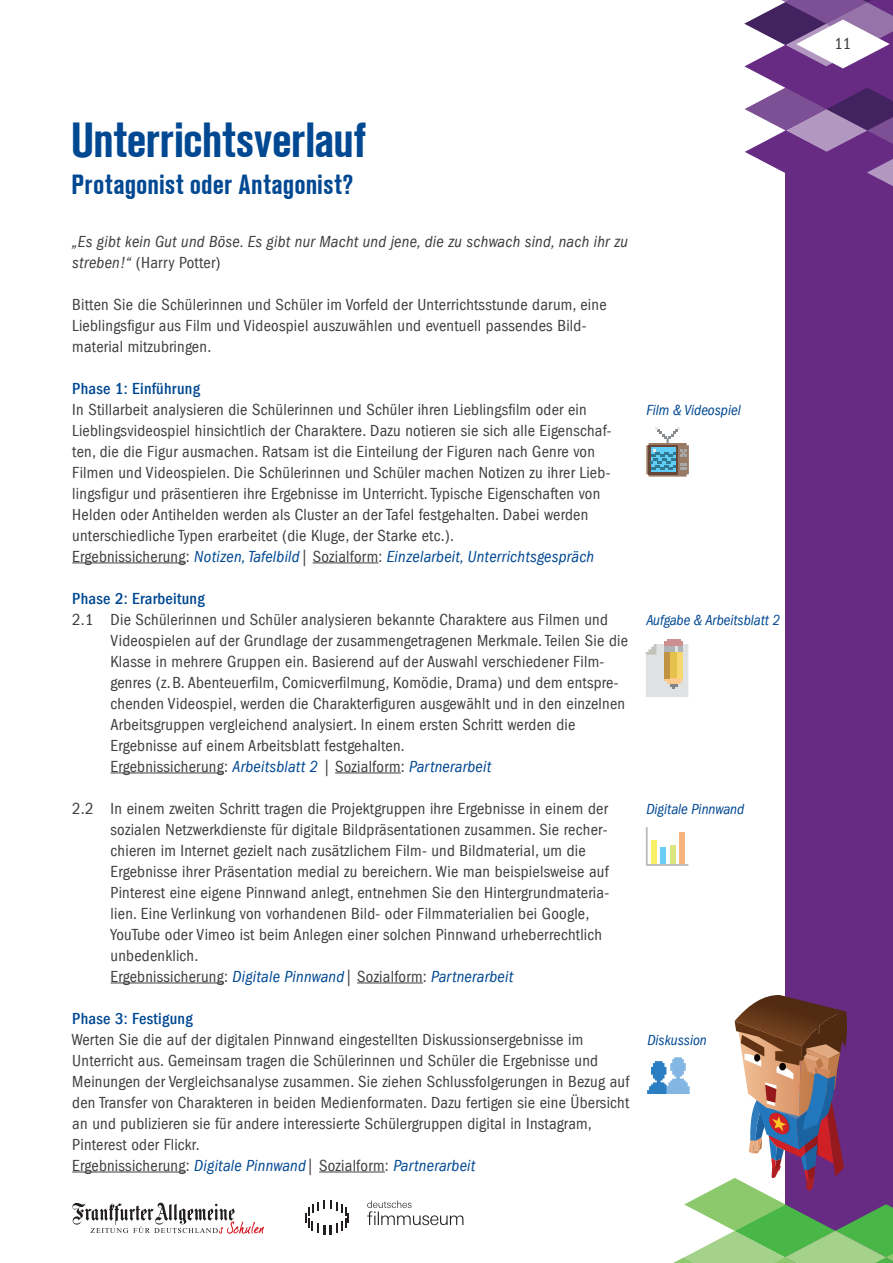
<style>
.page{position:relative;width:893px;height:1263px;background:#fff}
.page>*{position:absolute;margin:0;border:0;box-sizing:border-box;transform-origin:0 0}
.t1{font:48px "FAZ Ad Grotesk Cond Demi Bd";letter-spacing:.025em;color:#014892}
.t2{font:27px "FAZ Ad Grotesk Cond Demi Bd";letter-spacing:.05em;color:#014892}
.t3{font:condensed 16.5px/21px "FAZ Franklin Gothic";letter-spacing:.015em;color:#3e3e3f}
.t4{font:italic condensed 16.5px/21px "FAZ Franklin Gothic";letter-spacing:.015em;color:#3e3e3f}
.t5{font:500 condensed 16.5px "FAZ Franklin Gothic";letter-spacing:.015em;color:#014892}
.t6{font:italic condensed 15px "FAZ Franklin Gothic";color:#014892}
.s1{font-style:normal}
.s2{font-style:italic;color:#014892}
.s3{font-style:italic}
</style>
<div class="page">
<div style="left:785px;top:0;width:108px;height:1263px;background:#672b84"></div>
<svg style="left:72px;top:1203px;width:192px;height:31px"></svg>
<svg style="left:306px;top:1200px;width:43px;height:34px"></svg>
<svg style="left:367px;top:1200px;width:96px;height:25px"></svg>
<svg style="left:744px;top:0;width:149px;height:186px"></svg>
<hr style="left:72px;top:562px;width:114px;height:1px;background:#3e3e3f">
<hr style="left:313px;top:562px;width:65px;height:1px;background:#3e3e3f">
<hr style="left:111px;top:772px;width:113px;height:1px;background:#3e3e3f">
<hr style="left:335px;top:772px;width:66px;height:1px;background:#3e3e3f">
<hr style="left:111px;top:982px;width:113px;height:1px;background:#3e3e3f">
<hr style="left:357px;top:982px;width:66px;height:1px;background:#3e3e3f">
<hr style="left:72px;top:1171px;width:114px;height:1px;background:#3e3e3f">
<hr style="left:319px;top:1171px;width:66px;height:1px;background:#3e3e3f">
<svg style="left:646px;top:427px;width:43px;height:50px"></svg>
<div style="left:667px;top:639px;width:13px;height:10px;background:#cc9091"></div>
<svg style="left:646px;top:641px;width:42px;height:56px"></svg>
<svg style="left:646px;top:827px;width:42px;height:39px"></svg>
<svg style="left:647px;top:995px;width:246px;height:268px"></svg>
<h1 class="t1" style="left:72px;top:113px;width:295px">Unterrichtsverlauf</h1>
<h2 class="t2" style="left:72px;top:169px;width:282px">Protagonist oder Antagonist?</h2>
<p class="t4" style="left:72px;top:231px;width:557px">„Es gibt kein Gut und Böse. Es gibt nur Macht und jene, die zu schwach sind, nach ihr zu streben!“ <span class="s1">(Harry Potter)</span></p>
<p class="t3" style="left:72px;top:294px;width:536px">Bitten Sie die Schülerinnen und Schüler im Vorfeld der Unterrichtsstunde darum, eine<br>Lieblingsfigur aus Film und Videospiel auszuwählen und eventuell passendes Bild&shy;material mitzubringen.</p>
<p class="t5" style="left:72px;top:379px;width:129px">Phase 1: Einführung</p>
<p class="t3" style="left:72px;top:399px;width:541px">In Stillarbeit analysieren die Schülerinnen und Schüler ihren Lieblingsfilm oder ein Lieblingsvideospiel hinsichtlich der Charaktere. Dazu notieren sie sich alle Eigenschaf&shy;ten, die die Figur ausmachen. Ratsam ist die Einteilung der Figuren nach Genre von Filmen und Videospielen. Die Schülerinnen und Schüler machen Notizen zu ihrer Lieb&shy;lingsfigur und präsentieren ihre Ergebnisse im Unterricht. Typische Eigenschaften von Helden oder Antihelden werden als Cluster an der Tafel festgehalten. Dabei werden unterschiedliche Typen erarbeitet (die Kluge, der Starke etc.).<br>Ergebnissicherung: <span class="s2">Notizen, Tafelbild</span><span class="s3">|</span> Sozialform: <span class="s2">Einzelarbeit, Unterrichtsgespräch</span></p>
<p class="t5" style="left:72px;top:589px;width:134px">Phase 2: Erarbeitung</p>
<p class="t3" style="left:111px;top:609px;width:519px;text-indent:-38px">2.1 Die Schülerinnen und Schüler analysieren bekannte Charaktere aus Filmen und Videospielen auf der Grundlage der zusammengetragenen Merkmale. Teilen Sie die Klasse in mehrere Gruppen ein. Basierend auf der Auswahl verschiedener Film&shy;genres (z.B. Abenteuerfilm, Comicverfilmung, Komödie, Drama) und dem entspre&shy;chenden Videospiel, werden die Charakterfiguren ausgewählt und in den einzelnen Arbeitsgruppen vergleichend analysiert. In einem ersten Schritt werden die Ergebnisse auf einem Arbeitsblatt festgehalten.<br>Ergebnissicherung: <span class="s2">Arbeitsblatt 2</span> <span class="s3">|</span> Sozialform: <span class="s2">Partnerarbeit</span></p>
<p class="t3" style="left:111px;top:798px;width:500px;text-indent:-38px">2.2 In einem zweiten Schritt tragen die Projektgruppen ihre Ergebnisse in einem der sozialen Netzwerkdienste für digitale Bildpräsentationen zusammen. Sie recher&shy;chieren im Internet gezielt nach zusätzlichem Film- und Bildmaterial, um die Ergebnisse ihrer Präsentation medial zu bereichern. Wie man beispielsweise auf Pinterest eine eigene Pinnwand anlegt, entnehmen Sie den Hintergrundmateria&shy;lien. Eine Verlinkung von vorhandenen Bild- oder Filmmaterialien bei Google, YouTube oder Vimeo ist beim Anlegen einer solchen Pinnwand urheberrechtlich unbedenklich.<br>Ergebnissicherung: <span class="s2">Digitale Pinnwand</span><span class="s3">|</span> Sozialform: <span class="s2">Partnerarbeit</span></p>
<p class="t5" style="left:72px;top:1009px;width:122px">Phase 3: Festigung</p>
<p class="t3" style="left:71px;top:1029px;width:559px">Werten Sie die auf der digitalen Pinnwand eingestellten Diskussionsergebnisse im Unterricht aus. Gemeinsam tragen die Schülerinnen und Schüler die Ergebnisse und Meinungen der Vergleichsanalyse zusammen. Sie ziehen Schlussfolgerungen in Bezug auf den Transfer von Charakteren in beiden Medienformaten. Dazu fertigen sie eine Übersicht an und publizieren sie für andere interessierte Schülergruppen digital in Instagram, Pinterest oder Flickr.<br>Ergebnissicherung: <span class="s2">Digitale Pinnwand</span>| Sozialform: <span class="s2">Partnerarbeit</span></p>
<p class="t6" style="left:646px;top:401px;width:96px">Film &amp; Videospiel</p>
<p class="t6" style="left:646px;top:611px;width:135px">Aufgabe &amp; Arbeitsblatt 2</p>
<p class="t6" style="left:646px;top:800px;width:99px">Digitale Pinnwand</p>
<p class="t6" style="left:647px;top:1031px;width:61px">Diskussion</p>
<p class="t3" style="left:834px;top:34px;width:18px">11</p>
</div>
